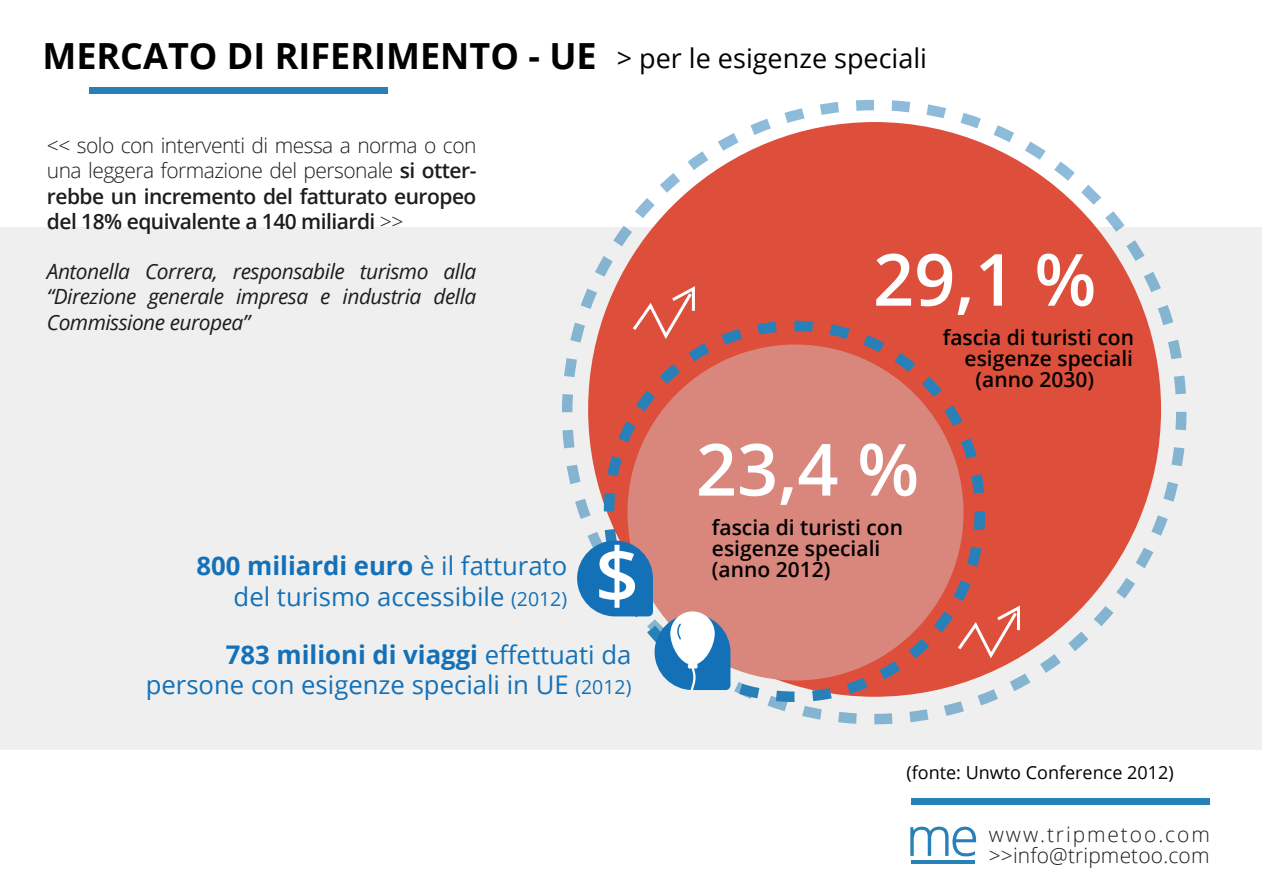
<style>
.page{position:relative;width:1263px;height:893px;background:#fff}
.page>*{position:absolute;margin:0;border:0;box-sizing:border-box;transform-origin:0 0}
.t1{font:600 77.1px "Open Sans";color:#fff}
.t2{font:600 72px "Open Sans";color:#fff}
.t3{font:700 36px "Open Sans";color:#000101}
.t4{font:27px "Open Sans";color:#000101}
.t5{font:25.65px/30.8px "Open Sans";color:#1471b7;text-align:right}
.t6{font:600 21px/25.2px "Open Sans";letter-spacing:-.025em;color:#1d1d1b;text-align:justify}
.t7{font:italic 21px/25.2px "Open Sans";letter-spacing:-.025em;color:#1d1d1b;text-align:justify}
.t8{font:600 21px/21px "Open Sans";color:#000}
.t9{font:300 21px/21px "Open Sans";letter-spacing:.005em;color:#1d1d1b}
.t10{font:18px "Open Sans";color:#000101}
.s1{font-weight:300}
.s2{font-weight:700}
.s3{font-size:19.5px}
</style>
<div class="page">
<div style="left:0;top:228px;width:1261px;height:522px;background:#efefef"></div>
<div style="left:89px;top:88px;width:299px;height:6px;background:#2880b8"></div>
<svg style="left:588px;top:122px;width:573px;height:575px;fill:#dd4f3b"></svg>
<div style="left:627px;top:345px;width:336px;height:335px;background:#d9867d;border-radius:50%"></div>
<div style="left:911px;top:799px;width:299px;height:6px;background:#2880b8"></div>
<svg style="left:910px;top:827px;width:66px;height:29px"></svg>
<hr style="left:911px;top:860px;width:63px;height:3px;background:#2880b8">
<div style="left:604px;top:321px;width:381px;height:381px;border:10px dashed #2880b8;border-radius:50%"></div>
<svg style="left:577px;top:540px;width:153px;height:153px"></svg>
<svg style="left:630px;top:284px;width:66px;height:58px;background:#e16452"></svg>
<svg style="left:955px;top:603px;width:66px;height:58px;background:#e16553"></svg>
<h3 class="t3" style="left:42px;top:30px;width:556px">MERCATO DI RIFERIMENTO - UE</h3>
<p class="t4" style="left:617px;top:40px;width:312px">&gt; per le esigenze speciali</p>
<p class="t6" style="left:47px;top:133px;width:431px"><span class="s1">&lt;&lt; solo con interventi di messa a norma o con una leggera formazione del personale</span> si otter&shy;rebbe un incremento del fatturato europeo del 18% equivalente a 140 miliardi <span class="s1">&gt;&gt;</span></p>
<p class="t7" style="left:47px;top:258px;width:431px">Antonella Correra, responsabile turismo alla “Direzione generale impresa e industria della Commissione europea”</p>
<h2 class="t2" style="left:873px;top:230px;width:225px">29,1 %</h2>
<p class="t8" style="left:943px;top:326px;width:193px">fascia di turisti con</p>
<p class="t8" style="left:965px;top:347px;width:170px">esigenze speciali</p>
<p class="t8" style="left:975px;top:368px;width:120px">(anno 2030)</p>
<p class="t5" style="left:197px;top:549px;width:372px"><span class="s2">800 miliardi euro</span> è il fatturato del turismo accessibile <span class="s3">(2012)</span></p>
<h1 class="t1" style="left:595px;top:522px;width:46px">$</h1>
<p class="t5" style="left:146px;top:638px;width:487px"><span class="s2">783 milioni di viaggi</span> effettuati da persone con esigenze speciali in UE <span class="s3">(2012)</span></p>
<h2 class="t2" style="left:696px;top:420px;width:225px">23,4 %</h2>
<p class="t8" style="left:712px;top:517px;width:193px">fascia di turisti con esigenze speciali (anno 2012)</p>
<p class="t10" style="left:906px;top:760px;width:269px">(fonte: Unwto Conference 2012)</p>
<p class="t9" style="left:989px;top:824px;width:223px">www.tripmetoo.com &gt;&gt;info@tripmetoo.com</p>
</div>
